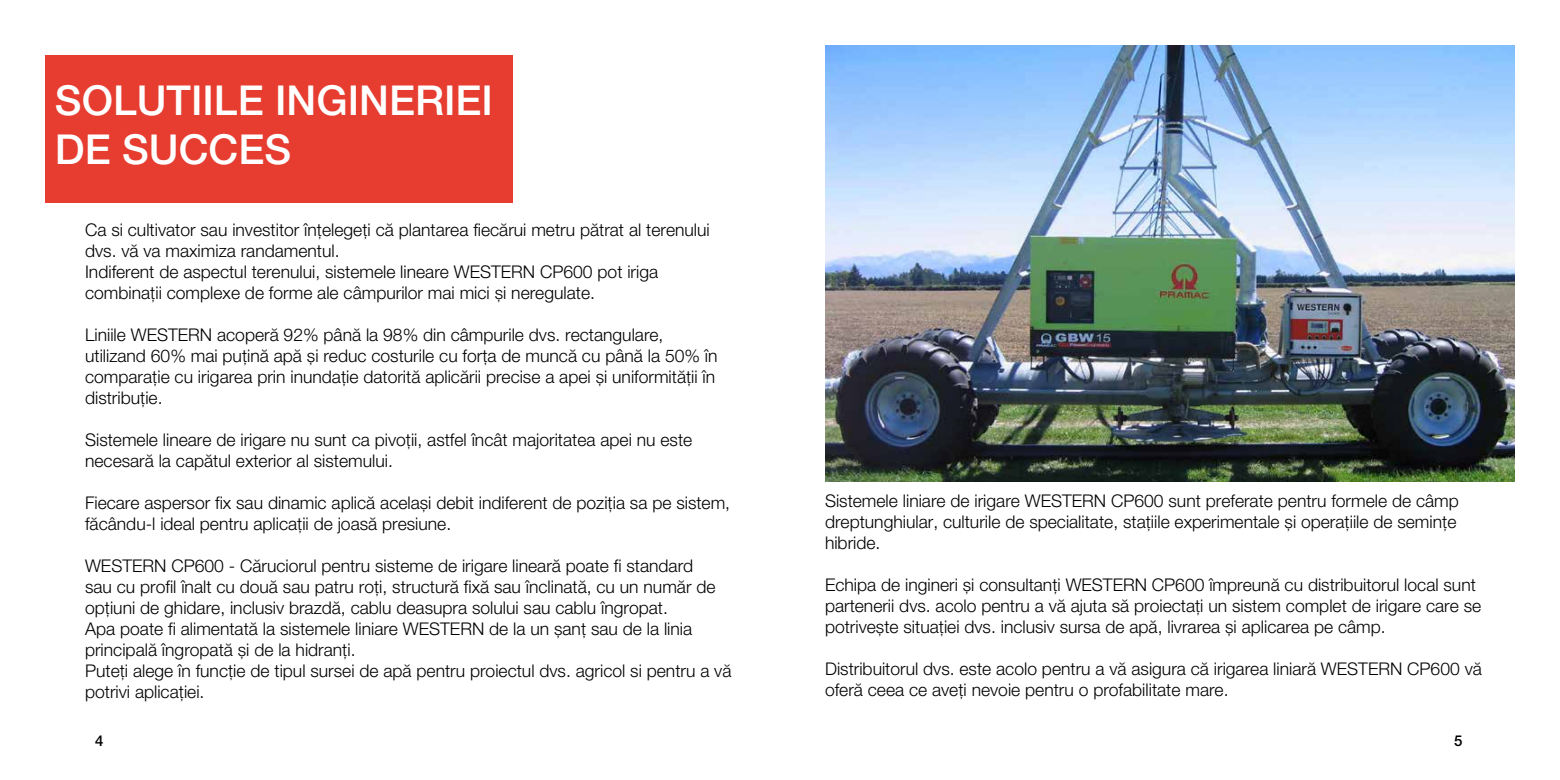
<style>
.page{position:relative;width:1560px;height:780px;background:#fff}
.page>*{position:absolute;margin:0;border:0;box-sizing:border-box;transform-origin:0 0}
.t1{font:500 41.25px/49.5px "Helvetica U";color:#fff}
.t2{font:300 17.5px/21px "Helvetica U";color:#000}
.t3{font:500 15px "Helvetica U";color:#000}
</style>
<div class="page">
<img style="left:825px;top:45px;width:689px;height:436px">
<div style="left:45px;top:55px;width:468px;height:147px;background:#e63d30"></div>
<h1 class="t1" style="left:55px;top:75px;width:439px">SOLUTIILE INGINERIEI<br>DE SUCCES</h1>
<p class="t2" style="left:85px;top:219px;width:626px">Ca si cultivator sau investitor înțelegeți că plantarea fiecărui metru pătrat al terenului dvs. vă va maximiza randamentul.<br>Indiferent de aspectul terenului, sistemele lineare WESTERN CP600 pot iriga combinații complexe de forme ale câmpurilor mai mici și neregulate.</p>
<p class="t2" style="left:85px;top:324px;width:634px">Liniile WESTERN acoperă 92% până la 98% din câmpurile dvs. rectangulare, utilizand 60% mai puțină apă și reduc costurile cu forța de muncă cu până la 50% în comparație cu irigarea prin inundație datorită aplicării precise a apei și uniformității în distribuție.</p>
<p class="t2" style="left:85px;top:429px;width:608px">Sistemele lineare de irigare nu sunt ca pivoții, astfel încât majoritatea apei nu este necesară la capătul exterior al sistemului.</p>
<p class="t2" style="left:85px;top:492px;width:646px">Fiecare aspersor fix sau dinamic aplică același debit indiferent de poziția sa pe sistem, făcându-l ideal pentru aplicații de joasă presiune.</p>
<p class="t2" style="left:85px;top:555px;width:648px">WESTERN CP600 - Căruciorul pentru sisteme de irigare lineară poate fi standard<br>sau cu profil înalt cu două sau patru roți, structură fixă sau înclinată, cu un număr de opțiuni de ghidare, inclusiv brazdă, cablu deasupra solului sau cablu îngropat.<br>Apa poate fi alimentată la sistemele liniare WESTERN de la un șanț sau de la linia principală îngropată și de la hidranți.<br>Puteți alege în funcție de tipul sursei de apă pentru proiectul dvs. agricol si pentru a vă potrivi aplicației.</p>
<p class="t2" style="left:825px;top:489px;width:635px">Sistemele liniare de irigare WESTERN CP600 sunt preferate pentru formele de câmp dreptunghiular, culturile de specialitate, stațiile experimentale și operațiile de semințe hibride.</p>
<p class="t2" style="left:825px;top:573px;width:657px">Echipa de ingineri și consultanți WESTERN CP600 împreună cu distribuitorul local sunt partenerii dvs. acolo pentru a vă ajuta să proiectați un sistem complet de irigare care se potrivește situației dvs. inclusiv sursa de apă, livrarea și aplicarea pe câmp.</p>
<p class="t2" style="left:825px;top:657px;width:658px">Distribuitorul dvs. este acolo pentru a vă asigura că irigarea liniară WESTERN CP600 vă oferă ceea ce aveți nevoie pentru o profabilitate mare.</p>
<p class="t3" style="left:95px;top:731px;width:10px">4</p>
<p class="t3" style="left:1453px;top:731px;width:10px">5</p>
</div>
